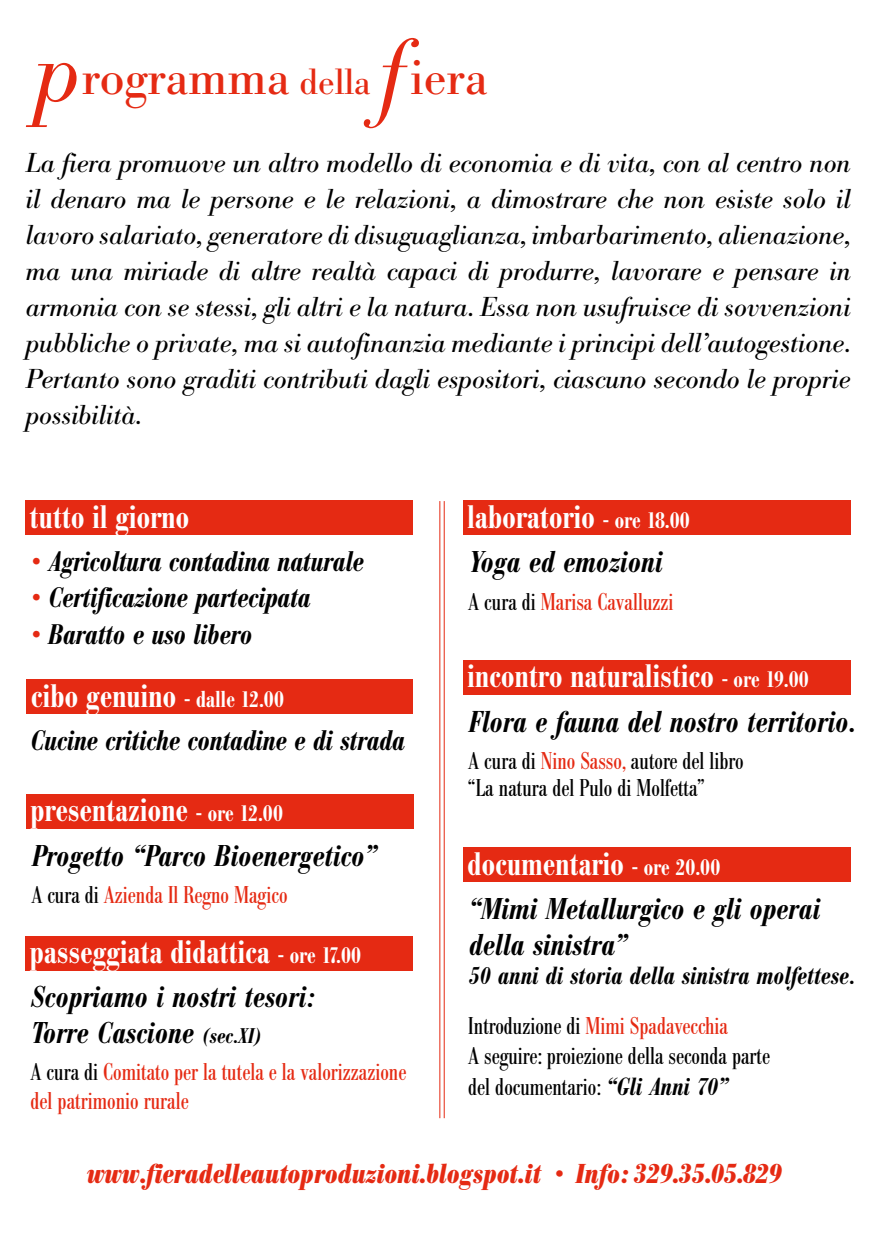
<style>
.page{position:relative;width:876px;height:1240px;background:#fff}
.page>*{position:absolute;margin:0;border:0;box-sizing:border-box;transform-origin:0 0}
.t1{font:49.5px "Bodoni Berthold BQ";color:#e52a13}
.t2{font:500 31.95px "Bodoni Bert Con BQ";letter-spacing:.01em;color:#fff}
.t3{font:italic 500 29.7px/35.8px "Bodoni Bert Con BQ";letter-spacing:.01em;color:#000}
.t4{font:italic 500 27.9px "Bodoni Bert Con BQ";color:#000}
.t5{font:italic 27px/36px "Bodoni Berthold BQ";color:#000;text-align:justify}
.t6{font:italic 700 27px "Bodoni Bert Con BQ";color:#e52a13}
.t7{font:italic 500 24.53px "Bodoni Bert Con BQ";letter-spacing:.01em;color:#000}
.t8{font:24.07px/30.6px "Bodoni Bert Con BQ";color:#000}
.t9{font:24.07px/28.8px "Bodoni Bert Con BQ";color:#e52a13}
.s1{font-weight:300;font-style:italic;font-size:90px}
.s2{font-size:36px}
.s3{color:#e52a13}
.s4{font-size:22.72px}
.s5{color:#000}
.s6{font-size:20.93px}
.s7{font-weight:500;font-style:italic;font-size:24.53px}
</style>
<div class="page">
<hr style="left:444px;top:501px;width:1px;height:617px;background:#e52a13">
<hr style="left:439px;top:501px;width:1px;height:617px;background:#e52a13">
<div style="left:25px;top:501px;width:388px;height:34px;background:#e52a13"></div>
<div style="left:26px;top:794px;width:388px;height:34px;background:#e52a13"></div>
<div style="left:463px;top:501px;width:387px;height:34px;background:#e52a13"></div>
<div style="left:463px;top:660px;width:387px;height:34px;background:#e52a13"></div>
<div style="left:463px;top:847px;width:387px;height:35px;background:#e52a13"></div>
<div style="left:25px;top:935px;width:388px;height:35px;background:#e52a13"></div>
<div style="left:26px;top:679px;width:387px;height:35px;background:#e52a13"></div>
<h1 class="t1" style="left:35px;top:49px;width:454px"><span class="s1">p</span>rogramma <span class="s2">della</span> <span class="s1">f</span>iera</h1>
<p class="t5" style="left:26px;top:146px;width:826px">La fiera promuove un altro modello di economia e di vita, con al centro non il denaro ma le persone e le relazioni, a dimostrare che non esiste solo il lavoro salariato, generatore di disuguaglianza, imbarbarimento, alienazione, ma una miriade di altre realtà capaci di produrre, lavorare e pensare in armonia con se stessi, gli altri e la natura. Essa non usufruisce di sovvenzioni pubbliche o private, ma si autofinanzia mediante i principi dell’autogestione.<br>Pertanto sono graditi contributi dagli espositori, ciascuno secondo le proprie possibilità.</p>
<p class="t2" style="left:30px;top:499px;width:161px">tutto il giorno</p>
<p class="t4" style="left:31px;top:545px;width:334px"><span class="s3">•</span> Agricoltura contadina naturale</p>
<p class="t4" style="left:31px;top:582px;width:281px"><span class="s3">•</span> Certificazione partecipata</p>
<p class="t4" style="left:31px;top:619px;width:222px"><span class="s3">•</span> Baratto e uso libero</p>
<p class="t2" style="left:31px;top:678px;width:254px">cibo genuino <span class="s4">- dalle 12.00</span></p>
<p class="t4" style="left:29px;top:724px;width:376px">Cucine critiche contadine e di strada</p>
<p class="t2" style="left:31px;top:792px;width:254px">presentazione <span class="s4">- ore 12.00</span></p>
<p class="t3" style="left:31px;top:838px;width:346px">Progetto “Parco Bioenergetico”</p>
<p class="t9" style="left:31px;top:881px;width:258px"><span class="s5">A cura di</span> Azienda Il Regno Magico</p>
<p class="t2" style="left:30px;top:934px;width:333px">passeggiata didattica <span class="s4">- ore 17.00</span></p>
<p class="t3" style="left:31px;top:979px;width:284px">Scopriamo i nostri tesori:<br>Torre Cascione <span class="s6">(sec.XI)</span></p>
<p class="t9" style="left:31px;top:1058px;width:377px"><span class="s5">A cura di</span> Comitato per la tutela e la valorizzazione del patrimonio rurale</p>
<p class="t2" style="left:467px;top:499px;width:224px">laboratorio <span class="s4">- ore 18.00</span></p>
<p class="t3" style="left:468px;top:544px;width:195px">Yoga ed emozioni</p>
<p class="t9" style="left:468px;top:587px;width:207px"><span class="s5">A cura di</span> Marisa Cavalluzzi</p>
<p class="t2" style="left:467px;top:658px;width:343px">incontro naturalistico <span class="s4">- ore 19.00</span></p>
<p class="t3" style="left:468px;top:704px;width:388px">Flora e fauna del nostro territorio.</p>
<p class="t8" style="left:468px;top:748px;width:277px;line-height:27px">A cura di <span class="s3">Nino Sasso,</span> autore del libro “La natura del Pulo di Molfetta”</p>
<p class="t2" style="left:467px;top:846px;width:254px">documentario <span class="s4">- ore 20.00</span></p>
<p class="t3" style="left:468px;top:891px;width:352px">“Mimi Metallurgico e gli operai della sinistra”</p>
<p class="t7" style="left:468px;top:962px;width:387px">50 anni di storia della sinistra molfettese.</p>
<p class="t8" style="left:468px;top:1010px;width:303px">Introduzione di <span class="s3">Mimi Spadavecchia<br></span>A seguire: proiezione della seconda parte del documentario: <span class="s7">“Gli Anni 70”</span></p>
<p class="t6" style="left:86px;top:1158px;width:696px">www.fieradelleautoproduzioni.blogspot.it • Info: 329.35.05.829</p>
</div>
